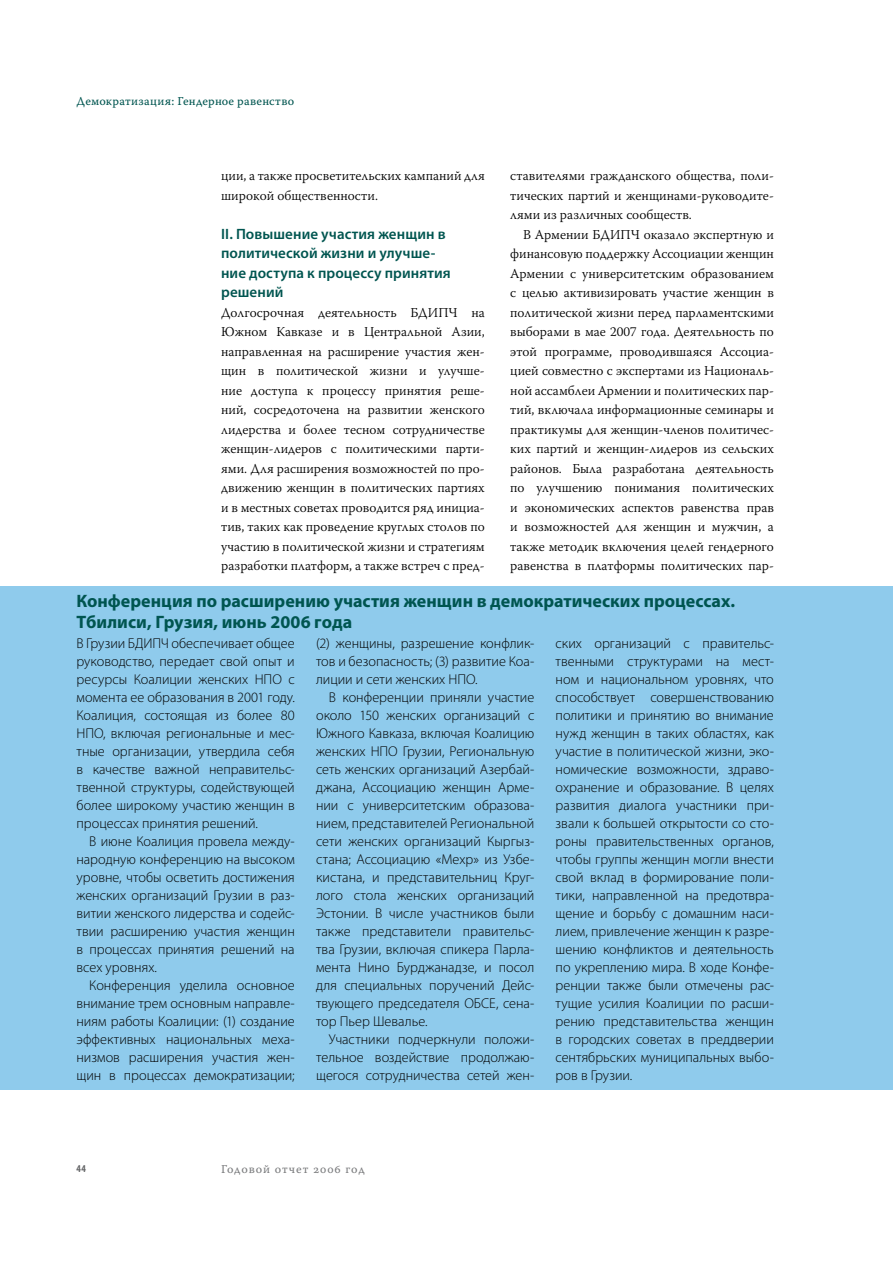
<style>
.page{position:relative;width:893px;height:1263px;background:#fff}
.page>*{position:absolute;margin:0;border:0;box-sizing:border-box;transform-origin:0 0}
.t1{font:700 18px/21px "Myriad Pro";color:#005550}
.t2{font:600 15px/19.5px "Myriad Pro";letter-spacing:.005em;color:#005550}
.t3{font:300 14.25px/18px "Myriad Pro";color:#000;text-align:justify}
.t4{font:300 13.5px/19.5px "Warnock Pro";color:#000;text-align:justify}
.t5{font:12px "Warnock Pro Capt";letter-spacing:.015em;color:#005550}
.t6{font:12px "Warnock Pro Capt";letter-spacing:.07em;color:#7b7c7e}
.t7{font:700 condensed 10.5px "Myriad Pro";color:#646567}
</style>
<div class="page">
<div style="left:0;top:586px;width:893px;height:504px;background:#8fcbec"></div>
<p class="t5" style="left:77px;top:93px;width:219px">Демократизация: Гендерное равенство</p>
<p class="t4" style="left:221px;top:166px;width:265px">ции, а также просветительских кампаний для широкой общественности.</p>
<p class="t2" style="left:221px;top:223px;width:231px">II. Повышение участия женщин в политической жизни и улучше&shy;ние доступа к процессу принятия решений</p>
<p class="t4" style="left:221px;top:302px;width:265px">Долгосрочная деятельность БДИПЧ на Южном Кавказе и в Центральной Азии, направленная на расширение участия жен&shy;щин в политической жизни и улучше&shy;ние доступа к процессу принятия реше&shy;ний, сосредоточена на развитии женского лидерства и более тесном сотрудничестве женщин-лидеров с политическими парти&shy;ями. Для расширения возможностей по про&shy;движению женщин в политических партиях и в местных советах проводится ряд инициа&shy;тив, таких как проведение круглых столов по участию в политической жизни и стратегиям разработки платформ, а также встреч с пред-</p>
<p class="t4" style="left:510px;top:166px;width:265px">ставителями гражданского общества, поли&shy;тических партий и женщинами-руководите&shy;лями из различных сообществ.</p>
<p class="t4" style="left:510px;top:224px;width:265px;text-indent:13px">В Армении БДИПЧ оказало экспертную и финансовую поддержку Ассоциации женщин Армении с университетским образованием с целью активизировать участие женщин в политической жизни перед парламентскими выборами в мае 2007 года. Деятельность по этой программе, проводившаяся Ассоциа&shy;цией совместно с экспертами из Националь&shy;ной ассамблеи Армении и политических пар&shy;тий, включала информационные семинары и практикумы для женщин-членов политичес&shy;ких партий и женщин-лидеров из сельских районов. Была разработана деятельность по улучшению понимания политических и экономических аспектов равенства прав и возможностей для женщин и мужчин, а также методик включения целей гендерного равенства в платформы политических пар-</p>
<p class="t1" style="left:77px;top:590px;width:660px">Конференция по расширению участия женщин в демократических процессах.<br>Тбилиси, Грузия, июнь 2006 года</p>
<p class="t3" style="left:77px;top:634px;width:220px">В Грузии БДИПЧ обеспечивает общее руководство, передает свой опыт и ресурсы Коалиции женских НПО с момента ее образования в 2001 году.<br>Коалиция, состоящая из более 80<br>НПО, включая региональные и мес&shy;тные организации, утвердила себя в качестве важной неправительс&shy;твенной структуры, содействующей более широкому участию женщин в процессах принятия решений.</p>
<p class="t3" style="left:77px;top:832px;width:220px;text-indent:13px">В июне Коалиция провела между&shy;народную конференцию на высоком уровне, чтобы осветить достижения женских организаций Грузии в раз&shy;витии женского лидерства и содейс&shy;твии расширению участия женщин в процессах принятия решений на всех уровнях.</p>
<p class="t3" style="left:77px;top:976px;width:220px;text-indent:13px">Конференция уделила основное внимание трем основным направле&shy;ниям работы Коалиции: (1) создание эффективных национальных меха&shy;низмов расширения участия жен&shy;щин в процессах демократизации;</p>
<p class="t3" style="left:316px;top:634px;width:220px">(2) женщины, разрешение конфлик&shy;тов и безопасность; (3) развитие Коа&shy;лиции и сети женских НПО.</p>
<p class="t3" style="left:316px;top:688px;width:220px;text-indent:13px">В конференции приняли участие около 150 женских организаций с Южного Кавказа, включая Коалицию женских НПО Грузии, Региональную сеть женских организаций Азербай&shy;джана, Ассоциацию женщин Арме&shy;нии с университетским образова&shy;нием, представителей Региональной сети женских организаций Кыргыз&shy;стана; Ассоциацию «Мехр» из Узбе&shy;кистана, и представительниц Круг&shy;лого стола женских организаций Эстонии. В числе участников были также представители правительс&shy;тва Грузии, включая спикера Парла&shy;мента Нино Бурджанадзе, и посол для специальных поручений Дейс&shy;твующего председателя ОБСЕ, сена&shy;тор Пьер Шевалье.</p>
<p class="t3" style="left:316px;top:1030px;width:220px;text-indent:13px">Участники подчеркнули положи&shy;тельное воздействие продолжаю&shy;щегося сотрудничества сетей жен-</p>
<p class="t3" style="left:556px;top:634px;width:220px">ских организаций с правительс&shy;твенными структурами на мест&shy;ном и национальном уровнях, что способствует совершенствованию политики и принятию во внимание нужд женщин в таких областях, как участие в политической жизни, эко&shy;номические возможности, здраво&shy;охранение и образование. В целях развития диалога участники при&shy;звали к большей открытости со сто&shy;роны правительственных органов, чтобы группы женщин могли внести свой вклад в формирование поли&shy;тики, направленной на предотвра&shy;щение и борьбу с домашним наси&shy;лием, привлечение женщин к разре&shy;шению конфликтов и деятельность по укреплению мира. В ходе Конфе&shy;ренции также были отмечены рас&shy;тущие усилия Коалиции по расши&shy;рению представительства женщин в городских советах в преддверии сентябрьских муниципальных выбо&shy;ров в Грузии.</p>
<p class="t7" style="left:77px;top:1161px;width:6px">44</p>
<p class="t6" style="left:221px;top:1161px;width:145px">Годовой отчет 2006 год</p>
</div>
